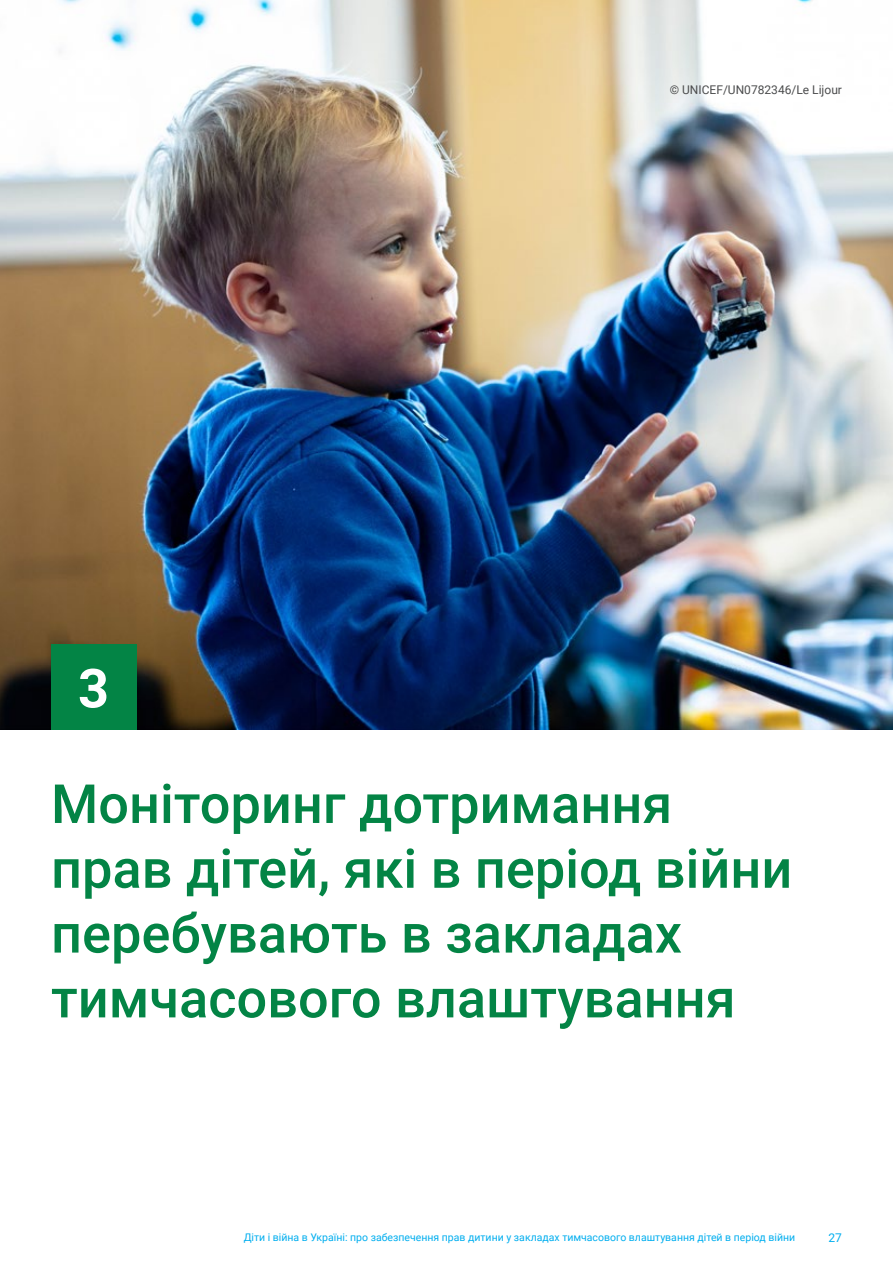
<style>
.page{position:relative;width:893px;height:1263px;background:#fff}
.page>*{position:absolute;margin:0;border:0;box-sizing:border-box;transform-origin:0 0}
.t1{font:500 54px/64.8px "Roboto";color:#038445}
.t2{font:700 54px "Roboto";color:#fff}
.t3{font:12px "Roboto";color:#4b4c4d}
.t4{font:12px "Roboto";color:#00aeef}
.t5{font:10.5px "Roboto";color:#00aeef}
</style>
<div class="page">
<img style="left:0;top:0;width:893px;height:730px">
<div style="left:51px;top:645px;width:85px;height:85px;background:#038445"></div>
<h1 class="t2" style="left:78px;top:650px;width:32px">3</h1>
<p class="t3" style="left:670px;top:81px;width:174px">© UNICEF/UN0782346/Le Lijour</p>
<h1 class="t1" style="left:51px;top:769px;width:743px">Моніторинг дотримання прав дітей, які в період війни перебувають в закладах тимчасового влаштування</h1>
<p class="t5" style="left:244px;top:1230px;width:553px">Діти і війна в Україні: про забезпечення прав дитини у закладах тимчасового влаштування дітей в період війни</p>
<p class="t4" style="left:828px;top:1229px;width:15px">27</p>
</div>
